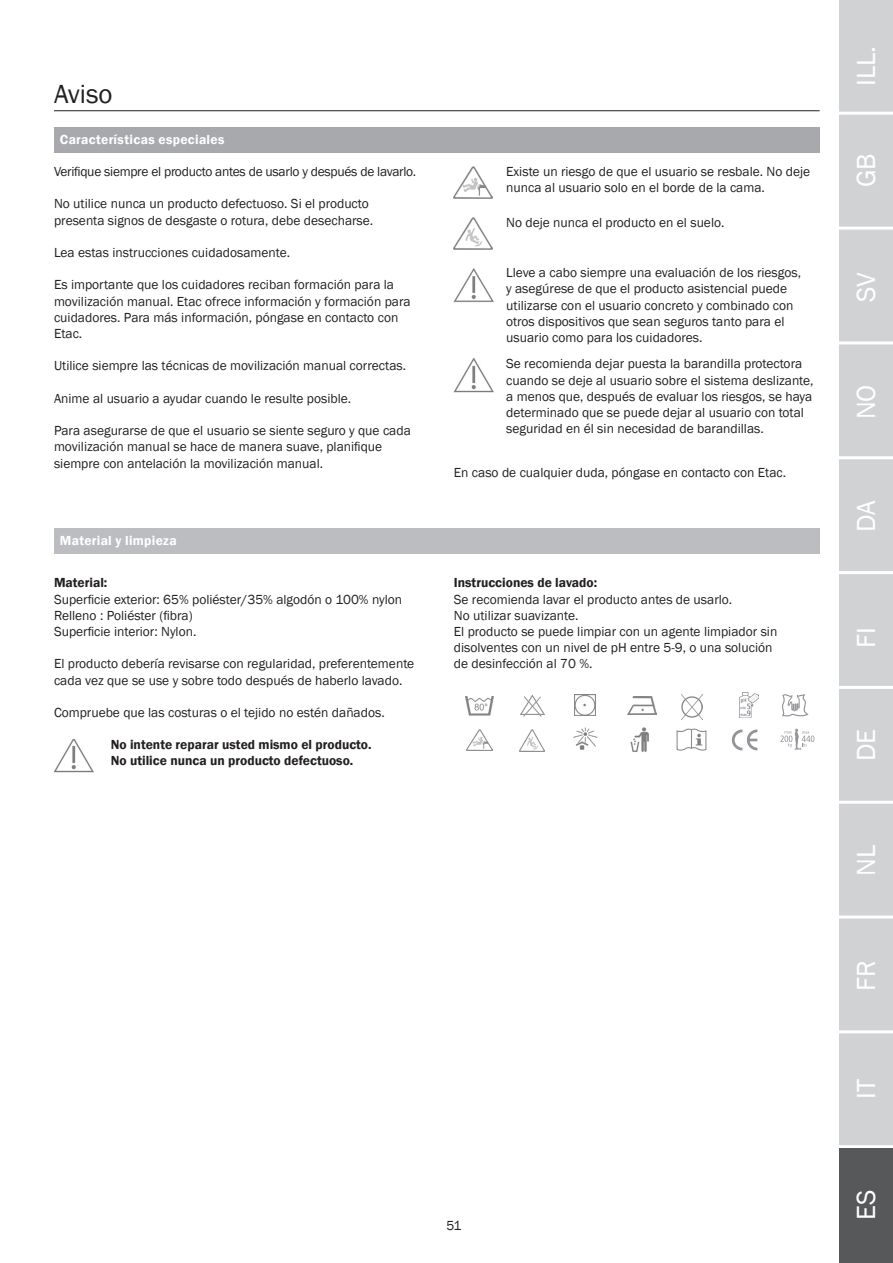
<style>
.page{position:relative;width:893px;height:1263px;background:#fff}
.page>*{position:absolute;margin:0;border:0;box-sizing:border-box;transform-origin:0 0}
.t1{font:27px "Franklin Gothic";color:#fff}
.Header_-_Overskrif{font:27px "Franklin Gothic";color:#231f20}
.Brødtekst{font:13.5px/16.2px "Franklin Gothic";color:#231f20}
.Brødtekst_FED{font:600 13.5px "Franklin Gothic";color:#231f20}
.Brødtekst-2{font:13.5px "Franklin Gothic";letter-spacing:-.02em;color:#231f20}
.Skema_overskrifter_o{font:600 13.5px "Franklin Gothic";letter-spacing:.02em;color:#fff}
</style>
<div class="page">
<div style="left:839px;top:0;width:54px;height:1263px;background:#d1d2d4"></div>
<hr style="left:839px;top:112px;width:54px;height:3px;background:#fff">
<hr style="left:839px;top:227px;width:54px;height:3px;background:#fff">
<hr style="left:839px;top:341px;width:54px;height:3px;background:#fff">
<hr style="left:839px;top:456px;width:54px;height:3px;background:#fff">
<hr style="left:839px;top:571px;width:54px;height:3px;background:#fff">
<hr style="left:839px;top:686px;width:54px;height:3px;background:#fff">
<hr style="left:839px;top:801px;width:54px;height:3px;background:#fff">
<hr style="left:839px;top:915px;width:54px;height:3px;background:#fff">
<hr style="left:839px;top:1030px;width:54px;height:3px;background:#fff">
<hr style="left:839px;top:1145px;width:54px;height:3px;background:#fff">
<hr style="left:54px;top:110px;width:766px;height:1px;background:#231f20">
<div style="left:839px;top:1148px;width:54px;height:115px;background:#57585a"></div>
<img style="left:454px;top:167px;width:38px;height:32px">
<img style="left:454px;top:217px;width:38px;height:32px">
<img style="left:454px;top:268px;width:40px;height:34px">
<img style="left:454px;top:359px;width:40px;height:34px">
<div style="left:54px;top:528px;width:766px;height:25px;background:#bcbdc0"></div>
<img style="left:54px;top:739px;width:40px;height:34px">
<img style="left:465px;top:697px;width:29px;height:19px">
<svg style="left:520px;top:694px;width:25px;height:23px"></svg>
<img style="left:574px;top:694px;width:22px;height:22px">
<img style="left:627px;top:697px;width:30px;height:18px">
<img style="left:681px;top:694px;width:22px;height:25px">
<img style="left:740px;top:692px;width:19px;height:26px">
<svg style="left:782px;top:694px;width:27px;height:22px"></svg>
<img style="left:467px;top:729px;width:25px;height:21px">
<img style="left:519px;top:729px;width:26px;height:22px">
<img style="left:573px;top:727px;width:25px;height:23px">
<img style="left:630px;top:727px;width:19px;height:25px">
<img style="left:676px;top:728px;width:31px;height:23px">
<svg style="left:732px;top:729px;width:25px;height:21px"></svg>
<svg style="left:780px;top:729px;width:34px;height:21px"></svg>
<div style="left:54px;top:127px;width:766px;height:25px;background:#a8a9ad"></div>
<p class="Header_-_Overskrif" style="left:54px;top:78px;width:60px">Aviso</p>
<p class="Skema_overskrifter_o" style="left:60px;top:131px;width:166px">Características especiales</p>
<p class="Brødtekst-2" style="left:54px;top:163px;width:364px">Verifique siempre el producto antes de usarlo y después de lavarlo.</p>
<p class="Brødtekst" style="left:54px;top:196px;width:321px">No utilice nunca un producto defectuoso. Si el producto presenta signos de desgaste o rotura, debe desecharse.</p>
<p class="Brødtekst" style="left:54px;top:245px;width:238px">Lea estas instrucciones cuidadosamente.</p>
<p class="Brødtekst" style="left:54px;top:277px;width:358px">Es importante que los cuidadores reciban formación para la movilización manual. Etac ofrece información y formación para cuidadores. Para más información, póngase en contacto con Etac.</p>
<p class="Brødtekst" style="left:54px;top:358px;width:354px">Utilice siempre las técnicas de movilización manual correctas.</p>
<p class="Brødtekst" style="left:54px;top:390px;width:299px">Anime al usuario a ayudar cuando le resulte posible.</p>
<p class="Brødtekst" style="left:54px;top:423px;width:358px">Para asegurarse de que el usuario se siente seguro y que cada movilización manual se hace de manera suave, planifique siempre con antelación la movilización manual.</p>
<p class="Skema_overskrifter_o" style="left:60px;top:533px;width:118px">Material y limpieza</p>
<p class="Brødtekst_FED" style="left:54px;top:574px;width:55px">Material:</p>
<p class="Brødtekst" style="left:54px;top:591px;width:350px">Superficie exterior: 65% poliéster/35% algodón o 100% nylon</p>
<p class="Brødtekst" style="left:54px;top:607px;width:140px">Relleno : Poliéster (fibra)</p>
<p class="Brødtekst" style="left:54px;top:624px;width:144px">Superficie interior: Nylon.</p>
<p class="Brødtekst" style="left:54px;top:656px;width:362px">El producto debería revisarse con regularidad, preferentemente cada vez que se use y sobre todo después de haberlo lavado.</p>
<p class="Brødtekst" style="left:54px;top:705px;width:332px">Compruebe que las costuras o el tejido no estén dañados.</p>
<p class="Brødtekst_FED" style="left:111px;top:736px;width:262px">No intente reparar usted mismo el producto.</p>
<p class="Brødtekst_FED" style="left:111px;top:752px;width:244px">No utilice nunca un producto defectuoso.</p>
<p class="Brødtekst" style="left:506px;top:164px;width:306px">Existe un riesgo de que el usuario se resbale. No deje nunca al usuario solo en el borde de la cama.</p>
<p class="Brødtekst" style="left:506px;top:214px;width:220px">No deje nunca el producto en el suelo.</p>
<p class="Brødtekst" style="left:506px;top:265px;width:296px">Lleve a cabo siempre una evaluación de los riesgos, y asegúrese de que el producto asistencial puede utilizarse con el usuario concreto y combinado con otros dispositivos que sean seguros tanto para el usuario como para los cuidadores.</p>
<p class="Brødtekst" style="left:506px;top:356px;width:309px">Se recomienda dejar puesta la barandilla protectora cuando se deje al usuario sobre el sistema deslizante, a menos que, después de evaluar los riesgos, se haya determinado que se puede dejar al usuario con total seguridad en él sin necesidad de barandillas.</p>
<p class="Brødtekst" style="left:454px;top:464px;width:334px">En caso de cualquier duda, póngase en contacto con Etac.</p>
<p class="Brødtekst_FED" style="left:454px;top:574px;width:145px">Instrucciones de lavado:</p>
<p class="Brødtekst" style="left:454px;top:591px;width:280px">Se recomienda lavar el producto antes de usarlo.</p>
<p class="Brødtekst" style="left:454px;top:607px;width:126px">No utilizar suavizante.</p>
<p class="Brødtekst" style="left:454px;top:624px;width:325px">El producto se puede limpiar con un agente limpiador sin disolventes con un nivel de pH entre 5-9, o una solución de desinfección al 70 %.</p>
<p class="Brødtekst" style="left:446px;top:1217px;width:17px">51</p>
<h1 class="t1" style="left:849px;top:86px;width:41px;rotate:-90deg">ILL.</h1>
<h1 class="t1" style="left:849px;top:187px;width:35px;rotate:-90deg">GB</h1>
<h1 class="t1" style="left:849px;top:302px;width:31px;rotate:-90deg">SV</h1>
<h1 class="t1" style="left:849px;top:419px;width:36px;rotate:-90deg">NO</h1>
<h1 class="t1" style="left:849px;top:532px;width:33px;rotate:-90deg">DA</h1>
<h1 class="t1" style="left:849px;top:648px;width:22px;rotate:-90deg">FI</h1>
<h1 class="t1" style="left:849px;top:761px;width:34px;rotate:-90deg">DE</h1>
<h1 class="t1" style="left:849px;top:876px;width:32px;rotate:-90deg">NL</h1>
<h1 class="t1" style="left:849px;top:991px;width:32px;rotate:-90deg">FR</h1>
<h1 class="t1" style="left:849px;top:1099px;width:21px;rotate:-90deg">IT</h1>
<h1 class="t1" style="left:849px;top:1220px;width:32px;rotate:-90deg">ES</h1>
</div>
